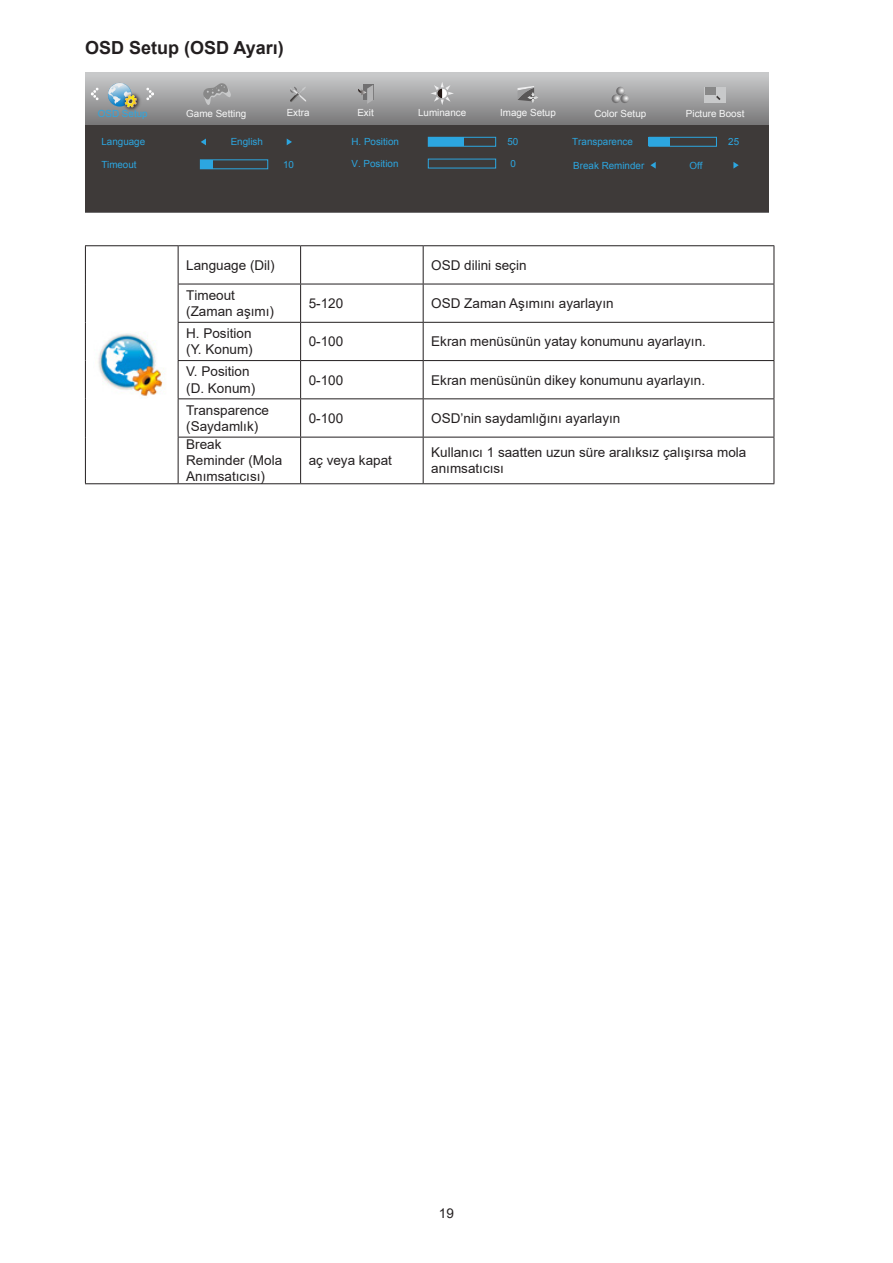
<style>
.page{position:relative;width:893px;height:1263px;background:#fff}
.page>*{position:absolute;margin:0;border:0;box-sizing:border-box;transform-origin:0 0}
.Heading_3{font:700 18px "Arial";color:#231f20}
.无间隔{font:13.5px/16.2px "Arial";color:#231f20}
.正文_text-1{font:13.5px "Arial";color:#231f20}
.t1{font:9.9px "Arial";color:#2ca6e0}
.t2{font:9.9px "Arial";color:#f7f7f7}
</style>
<div class="page">
<svg style="left:85px;top:73px;width:683px;height:52px;background:#a0a0a1"></svg>
<div style="left:85px;top:125px;width:683px;height:87px;background:#3e3a39"></div>
<svg style="left:91px;top:88px;width:8px;height:12px"></svg>
<svg style="left:146px;top:88px;width:8px;height:12px"></svg>
<svg style="left:358px;top:85px;width:15px;height:19px"></svg>
<svg style="left:289px;top:86px;width:19px;height:17px"></svg>
<svg style="left:430px;top:82px;width:24px;height:23px"></svg>
<svg style="left:518px;top:86px;width:20px;height:17px"></svg>
<svg style="left:612px;top:87px;width:17px;height:16px"></svg>
<div style="left:428px;top:137px;width:68px;height:10px;border:1px solid #2ca6e0"></div>
<div style="left:648px;top:137px;width:22px;height:9px;background:#2ca6e0"></div>
<div style="left:649px;top:137px;width:68px;height:10px;border:1px solid #2ca6e0"></div>
<svg style="left:201px;top:139px;width:5px;height:6px"></svg>
<svg style="left:287px;top:139px;width:5px;height:6px"></svg>
<div style="left:200px;top:159px;width:68px;height:10px;border:1px solid #2ca6e0"></div>
<div style="left:200px;top:160px;width:13px;height:9px;background:#2ca6e0"></div>
<div style="left:428px;top:137px;width:36px;height:9px;background:#2ca6e0"></div>
<svg style="left:650px;top:162px;width:6px;height:7px"></svg>
<svg style="left:733px;top:162px;width:6px;height:7px"></svg>
<img style="left:121px;top:91px;width:23px;height:23px">
<svg style="left:108px;top:83px;width:29px;height:25px"></svg>
<div style="left:705px;top:88px;width:21px;height:15px;background:#c8c9ca"></div>
<div style="left:705px;top:88px;width:10px;height:7px;background:#888"></div>
<svg style="left:716px;top:95px;width:4px;height:5px"></svg>
<svg style="left:203px;top:83px;width:28px;height:22px"></svg>
<hr style="left:85px;top:245px;width:93px;height:1px;background:#231f20">
<hr style="left:85px;top:246px;width:1px;height:38px;background:#231f20">
<hr style="left:178px;top:245px;width:123px;height:1px;background:#231f20">
<hr style="left:178px;top:246px;width:1px;height:38px;background:#231f20">
<hr style="left:301px;top:245px;width:122px;height:1px;background:#231f20">
<hr style="left:300px;top:246px;width:1px;height:38px;background:#231f20">
<hr style="left:423px;top:245px;width:351px;height:1px;background:#231f20">
<hr style="left:423px;top:246px;width:1px;height:38px;background:#231f20">
<hr style="left:774px;top:246px;width:1px;height:38px;background:#231f20">
<hr style="left:85px;top:284px;width:1px;height:38px;background:#231f20">
<hr style="left:178px;top:284px;width:123px;height:1px;background:#231f20">
<hr style="left:178px;top:284px;width:1px;height:38px;background:#231f20">
<hr style="left:301px;top:284px;width:122px;height:1px;background:#231f20">
<hr style="left:300px;top:284px;width:1px;height:38px;background:#231f20">
<hr style="left:423px;top:284px;width:351px;height:1px;background:#231f20">
<hr style="left:423px;top:284px;width:1px;height:38px;background:#231f20">
<hr style="left:774px;top:284px;width:1px;height:38px;background:#231f20">
<hr style="left:85px;top:322px;width:1px;height:39px;background:#231f20">
<hr style="left:178px;top:322px;width:123px;height:1px;background:#231f20">
<hr style="left:178px;top:323px;width:1px;height:37px;background:#231f20">
<hr style="left:301px;top:322px;width:122px;height:1px;background:#231f20">
<hr style="left:300px;top:323px;width:1px;height:37px;background:#231f20">
<hr style="left:423px;top:322px;width:351px;height:1px;background:#231f20">
<hr style="left:423px;top:323px;width:1px;height:37px;background:#231f20">
<hr style="left:774px;top:323px;width:1px;height:37px;background:#231f20">
<hr style="left:85px;top:361px;width:1px;height:38px;background:#231f20">
<hr style="left:178px;top:360px;width:123px;height:1px;background:#231f20">
<hr style="left:178px;top:361px;width:1px;height:37px;background:#231f20">
<hr style="left:301px;top:360px;width:122px;height:1px;background:#231f20">
<hr style="left:300px;top:361px;width:1px;height:37px;background:#231f20">
<hr style="left:423px;top:360px;width:351px;height:1px;background:#231f20">
<hr style="left:423px;top:361px;width:1px;height:37px;background:#231f20">
<hr style="left:774px;top:361px;width:1px;height:37px;background:#231f20">
<hr style="left:85px;top:399px;width:1px;height:38px;background:#231f20">
<hr style="left:178px;top:398px;width:123px;height:1px;background:#231f20">
<hr style="left:178px;top:399px;width:1px;height:38px;background:#231f20">
<hr style="left:301px;top:398px;width:122px;height:1px;background:#231f20">
<hr style="left:300px;top:399px;width:1px;height:38px;background:#231f20">
<hr style="left:423px;top:398px;width:351px;height:1px;background:#231f20">
<hr style="left:423px;top:399px;width:1px;height:38px;background:#231f20">
<hr style="left:774px;top:399px;width:1px;height:38px;background:#231f20">
<hr style="left:85px;top:437px;width:1px;height:46px;background:#231f20">
<hr style="left:178px;top:437px;width:123px;height:1px;background:#231f20">
<hr style="left:178px;top:437px;width:1px;height:46px;background:#231f20">
<hr style="left:301px;top:437px;width:122px;height:1px;background:#231f20">
<hr style="left:300px;top:437px;width:1px;height:46px;background:#231f20">
<hr style="left:423px;top:437px;width:351px;height:1px;background:#231f20">
<hr style="left:423px;top:437px;width:1px;height:46px;background:#231f20">
<hr style="left:774px;top:437px;width:1px;height:46px;background:#231f20">
<hr style="left:85px;top:483px;width:93px;height:1px;background:#231f20">
<hr style="left:178px;top:483px;width:123px;height:1px;background:#231f20">
<hr style="left:301px;top:483px;width:122px;height:1px;background:#231f20">
<hr style="left:423px;top:483px;width:351px;height:1px;background:#231f20">
<img style="left:98px;top:331px;width:67px;height:67px">
<p class="Heading_3" style="left:85px;top:35px;width:200px">OSD Setup (OSD Ayarı)</p>
<p class="t2" style="left:287px;top:106px;width:24px">Extra</p>
<p class="t2" style="left:357px;top:106px;width:18px">Exit</p>
<p class="t2" style="left:418px;top:106px;width:50px">Luminance</p>
<p class="t2" style="left:500px;top:106px;width:57px">Image Setup</p>
<p class="t2" style="left:594px;top:107px;width:53px">Color Setup</p>
<p class="t1" style="left:351px;top:135px;width:49px">H. Position</p>
<p class="t1" style="left:507px;top:135px;width:12px">50</p>
<p class="t1" style="left:351px;top:157px;width:48px">V. Position</p>
<p class="t1" style="left:510px;top:157px;width:7px">0</p>
<p class="t1" style="left:98px;top:107px;width:51px">OSD Setup</p>
<p class="t2" style="left:186px;top:107px;width:62px">Game Setting</p>
<p class="t2" style="left:686px;top:107px;width:60px">Picture Boost</p>
<p class="t1" style="left:101px;top:135px;width:45px">Language</p>
<p class="t1" style="left:231px;top:135px;width:34px">English</p>
<p class="t1" style="left:572px;top:135px;width:62px">Transparence</p>
<p class="t1" style="left:728px;top:135px;width:12px">25</p>
<p class="t1" style="left:101px;top:158px;width:37px">Timeout</p>
<p class="t1" style="left:283px;top:158px;width:12px">10</p>
<p class="t1" style="left:573px;top:159px;width:73px">Break Reminder</p>
<p class="t1" style="left:690px;top:159px;width:14px">Off</p>
<p class="无间隔" style="left:186px;top:257px;width:90px">Language (Dil)</p>
<p class="无间隔" style="left:431px;top:257px;width:97px">OSD dilini seçin</p>
<p class="无间隔" style="left:186px;top:287px;width:50px">Timeout</p>
<p class="无间隔" style="left:186px;top:303px;width:89px">(Zaman aşımı)</p>
<p class="无间隔" style="left:309px;top:295px;width:36px">5-120</p>
<p class="无间隔" style="left:431px;top:295px;width:184px">OSD Zaman Aşımını ayarlayın</p>
<p class="无间隔" style="left:186px;top:325px;width:67px">H. Position</p>
<p class="无间隔" style="left:186px;top:341px;width:68px">(Y. Konum)</p>
<p class="无间隔" style="left:186px;top:363px;width:65px">V. Position</p>
<p class="无间隔" style="left:186px;top:380px;width:71px">(D. Konum)</p>
<p class="无间隔" style="left:309px;top:333px;width:36px">0-100</p>
<p class="无间隔" style="left:431px;top:333px;width:276px">Ekran menüsünün yatay konumunu ayarlayın.</p>
<p class="无间隔" style="left:309px;top:372px;width:36px">0-100</p>
<p class="无间隔" style="left:431px;top:372px;width:275px">Ekran menüsünün dikey konumunu ayarlayın.</p>
<p class="无间隔" style="left:186px;top:402px;width:84px">Transparence (Saydamlık)</p>
<p class="无间隔" style="left:309px;top:410px;width:36px">0-100</p>
<p class="无间隔" style="left:431px;top:410px;width:191px">OSD’nin saydamlığını ayarlayın</p>
<p class="无间隔" style="left:186px;top:436px;width:98px">Break<br>Reminder (Mola<br>Anımsatıcısı)</p>
<p class="正文_text-1" style="left:309px;top:451px;width:85px">aç veya kapat</p>
<p class="无间隔" style="left:431px;top:444px;width:317px">Kullanıcı 1 saatten uzun süre aralıksız çalışırsa mola anımsatıcısı</p>
<p class="无间隔" style="left:439px;top:1205px;width:17px">19</p>
</div>
